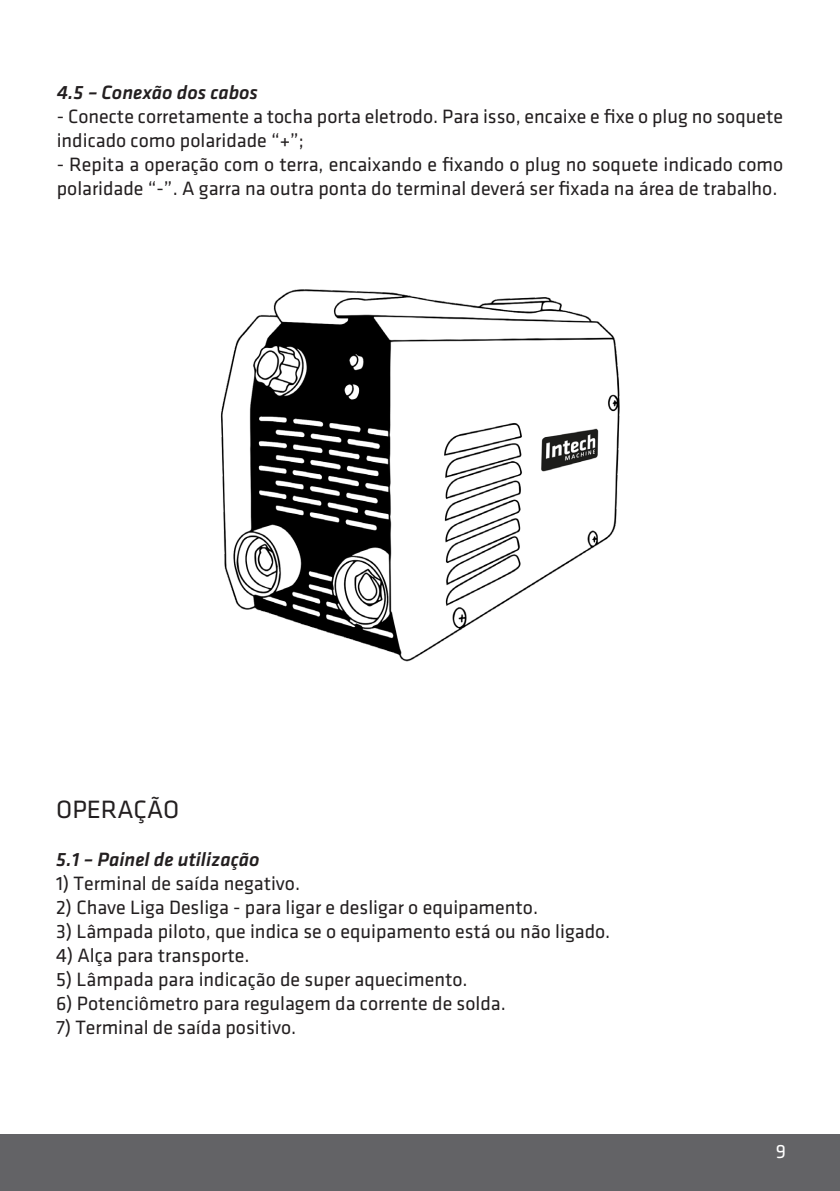
<style>
.page{position:relative;width:840px;height:1191px;background:#fff}
.page>*{position:absolute;margin:0;border:0;box-sizing:border-box;transform-origin:0 0}
.Titulo{font:26px "Klavika";color:#231f20}
.Titulo-2{font:20px/24px "Klavika";color:#231f20}
.Titulo-3{font:italic 500 20px "Klavika";color:#231f20}
.t1{font:20px "Klavika";color:#fff}
</style>
<div class="page">
<div style="left:0;top:1134px;width:839px;height:57px;background:#636366"></div>
<img style="left:220px;top:289px;width:400px;height:373px">
<p class="Titulo-3" style="left:57px;top:82px;width:202px">4.5 – Conexão dos cabos</p>
<p class="Titulo-2" style="left:57px;top:105px;width:727px">- Conecte corretamente a tocha porta eletrodo. Para isso, encaixe e fixe o plug no soquete indicado como polaridade “+”;</p>
<p class="Titulo-2" style="left:57px;top:153px;width:727px">- Repita a operação com o terra, encaixando e fixando o plug no soquete indicado como polaridade “-”. A garra na outra ponta do terminal deverá ser fixada na área de trabalho.</p>
<p class="Titulo" style="left:56px;top:795px;width:125px">OPERAÇÃO</p>
<p class="Titulo-3" style="left:56px;top:848px;width:205px">5.1 – Painel de utilização</p>
<p class="Titulo-2" style="left:56px;top:871px;width:245px">1) Terminal de saída negativo.</p>
<p class="Titulo-2" style="left:56px;top:895px;width:483px">2) Chave Liga Desliga - para ligar e desligar o equipamento.</p>
<p class="Titulo-2" style="left:56px;top:919px;width:555px">3) Lâmpada piloto, que indica se o equipamento está ou não ligado.</p>
<p class="Titulo-2" style="left:56px;top:943px;width:195px">4) Alça para transporte.</p>
<p class="Titulo-2" style="left:56px;top:967px;width:413px">5) Lâmpada para indicação de super aquecimento.</p>
<p class="Titulo-2" style="left:56px;top:991px;width:451px">6) Potenciômetro para regulagem da corrente de solda.</p>
<p class="Titulo-2" style="left:56px;top:1015px;width:241px">7) Terminal de saída positivo.</p>
<p class="t1" style="left:775px;top:1141px;width:12px">9</p>
</div>
